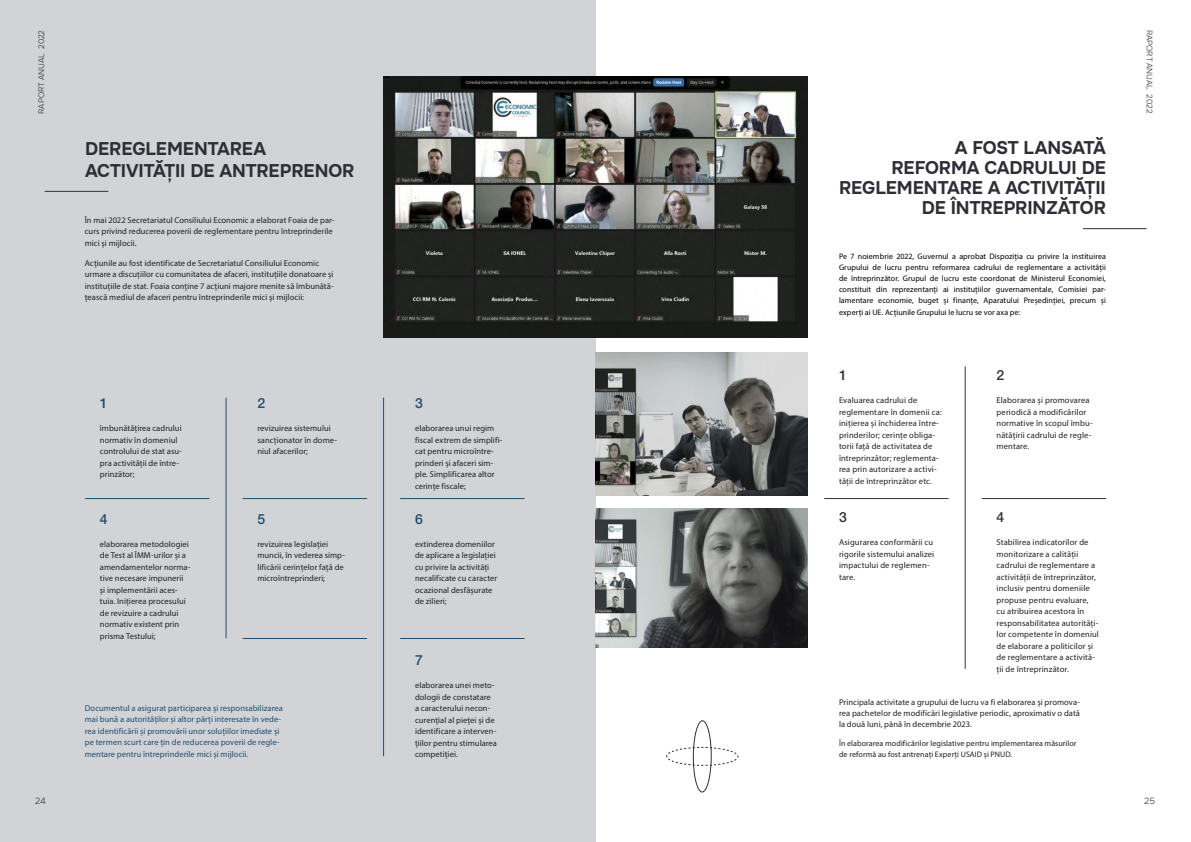
<style>
.page{position:relative;width:1191px;height:842px;background:#fff}
.page>*{position:absolute;margin:0;border:0;box-sizing:border-box;transform-origin:0 0}
.t1{font:700 18px/20px "Onest";letter-spacing:-.005em;color:#2e2e36}
.t2{font:500 14px "Helvetica Neue";color:#214e6f}
.t3{font:500 14px "Helvetica Neue";color:#30333b}
.t4{font:300 9px "Onest";color:#2f3139}
.t5{font:8.5px/11.5px "Myriad Pro";letter-spacing:.01em;color:#1f2124}
.t6{font:8.5px/11.5px "Myriad Pro";letter-spacing:.005em;color:#214e6f}
.t7{font:8px/11.1px "Myriad Pro";letter-spacing:.01em;color:#000;text-align:justify}
.t8{font:8px/11px "Myriad Pro";letter-spacing:.01em;color:#1f2124}
.t9{font:300 8px "Onest";color:#2f3139}
</style>
<div class="page">
<div style="left:0;top:0;width:595px;height:842px;background:#d1d3d6"></div>
<hr style="left:45px;top:191px;width:63px;height:1px;background:#2f3139">
<hr style="left:1083px;top:228px;width:63px;height:1px;background:#2f3139">
<hr style="left:383px;top:398px;width:1px;height:358px;background:#214e6f">
<hr style="left:965px;top:366px;width:1px;height:303px;background:#30333b">
<hr style="left:226px;top:398px;width:1px;height:240px;background:#214e6f">
<hr style="left:85px;top:498px;width:124px;height:1px;background:#214e6f">
<hr style="left:243px;top:498px;width:124px;height:1px;background:#214e6f">
<hr style="left:824px;top:498px;width:124px;height:1px;background:#30333b">
<hr style="left:243px;top:638px;width:124px;height:1px;background:#214e6f">
<hr style="left:400px;top:498px;width:124px;height:1px;background:#214e6f">
<hr style="left:981px;top:498px;width:125px;height:1px;background:#30333b">
<hr style="left:400px;top:638px;width:124px;height:1px;background:#214e6f">
<img style="left:383px;top:76px;width:424px;height:262px">
<img style="left:595px;top:352px;width:212px;height:144px">
<img style="left:595px;top:509px;width:212px;height:138px">
<svg style="left:666px;top:720px;width:72px;height:72px"></svg>
<p class="t9" style="left:37px;top:114px;width:85px;rotate:-90deg">RAPORT ANUAL 2022</p>
<p class="t1" style="left:839px;top:138px;width:268px;text-align:right">A FOST LANSATĂ<br>REFORMA CADRULUI DE<br>REGLEMENTARE A ACTIVITĂȚII<br>DE ÎNTREPRINZĂTOR</p>
<p class="t1" style="left:85px;top:138px;width:271px;line-height:22px">DEREGLEMENTAREA<br>ACTIVITĂȚII DE ANTREPRENOR</p>
<p class="t5" style="left:85px;top:214px;width:251px">În mai 2022 Secretariatul Consiliului Economic a elaborat Foaia de par&shy;curs privind reducerea poverii de reglementare pentru întreprinderile mici și mijlocii.</p>
<p class="t5" style="left:85px;top:257px;width:250px">Acțiunile au fost identificate de Secretariatul Consiliului Economic urmare a discuțiilor cu comunitatea de afaceri, instituțiile donatoare și instituțiile de stat. Foaia conține 7 acțiuni majore menite să îmbunătă&shy;țească mediul de afaceri pentru întreprinderile mici și mijlocii:</p>
<p class="t7" style="left:839px;top:251px;width:268px">Pe 7 noiembrie 2022, Guvernul a aprobat Dispoziția cu privire la instituirea Grupului de lucru pentru reformarea cadrului de reglementare a activității de întreprinzător. Grupul de lucru este coordonat de Ministerul Economiei, constituit din reprezentanți ai instituțiilor guvernamentale, Comisiei par&shy;lamentare economie, buget și finanțe, Aparatului Președinției, precum și experți ai UE. Acțiunile Grupului le lucru se vor axa pe:</p>
<p class="t3" style="left:996px;top:367px;width:9px">2</p>
<p class="t5" style="left:996px;top:394px;width:98px">Elaborarea și promovarea periodică a modificărilor normative în scopul îmbu&shy;nătățirii cadrului de regle&shy;mentare.</p>
<p class="t3" style="left:839px;top:367px;width:9px">1</p>
<p class="t5" style="left:839px;top:394px;width:104px">Evaluarea cadrului de reglementare în domenii ca: inițierea și închiderea între&shy;prinderilor; cerințe obliga&shy;torii față de activitatea de întreprinzător; reglementa&shy;rea prin autorizare a activi&shy;tății de întreprinzător etc.</p>
<p class="t2" style="left:257px;top:395px;width:9px">2</p>
<p class="t5" style="left:257px;top:423px;width:81px">revizuirea sistemului sancționator în dome&shy;niul afacerilor;</p>
<p class="t2" style="left:415px;top:395px;width:9px">3</p>
<p class="t5" style="left:415px;top:423px;width:89px">elaborarea unui regim fiscal extrem de simplifi&shy;cat pentru microîntre&shy;prinderi și afaceri sim&shy;ple. Simplificarea altor cerințe fiscale;</p>
<p class="t2" style="left:100px;top:395px;width:9px">1</p>
<p class="t5" style="left:100px;top:423px;width:83px">îmbunătățirea cadrului normativ în domeniul controlului de stat asu&shy;pra activității de între&shy;prinzător;</p>
<p class="t2" style="left:100px;top:510px;width:9px">4</p>
<p class="t5" style="left:100px;top:538px;width:92px">elaborarea metodologiei de Test al ÎMM-urilor și a amendamentelor norma&shy;tive necesare impunerii și implementării aces&shy;tuia. Inițierea procesului de revizuire a cadrului normativ existent prin prisma Testului;</p>
<p class="t3" style="left:839px;top:509px;width:9px">3</p>
<p class="t5" style="left:839px;top:536px;width:97px">Asigurarea conformării cu rigorile sistemului analizei impactului de reglemen&shy;tare.</p>
<p class="t3" style="left:996px;top:509px;width:9px">4</p>
<p class="t5" style="left:996px;top:536px;width:104px">Stabilirea indicatorilor de monitorizare a calității cadrului de reglementare a activității de întreprinzător, inclusiv pentru domeniile propuse pentru evaluare, cu atribuirea acestora în responsabilitatea autorități&shy;lor competente în domeniul de elaborare a politicilor și de reglementare a activită&shy;ții de întreprinzător.</p>
<p class="t2" style="left:415px;top:510px;width:9px">6</p>
<p class="t5" style="left:415px;top:538px;width:84px">extinderea domeniilor de aplicare a legislației cu privire la activități necalificate cu caracter ocazional desfășurate de zilieri;</p>
<p class="t2" style="left:257px;top:510px;width:9px">5</p>
<p class="t5" style="left:257px;top:538px;width:89px">revizuirea legislației muncii, în vederea simp&shy;lificării cerințelor față de microîntreprinderi;</p>
<p class="t2" style="left:415px;top:652px;width:9px">7</p>
<p class="t5" style="left:415px;top:679px;width:84px">elaborarea unei meto&shy;dologii de constatare a caracterului necon&shy;curențial al pieței și de identificare a interven&shy;țiilor pentru stimularea competiției.</p>
<p class="t6" style="left:85px;top:702px;width:199px">Documentul a asigurat participarea și responsabilizarea mai bună a autorităților și altor părți interesate în vede&shy;rea identificării și promovării unor soluțiilor imediate și pe termen scurt care țin de reducerea poverii de regle&shy;mentare pentru întreprinderile mici și mijlocii.</p>
<p class="t5" style="left:839px;top:696px;width:242px;line-height:11px;text-align:justify">Principala activitate a grupului de lucru va fi elaborarea și promova&shy;rea pachetelor de modificări legislative periodic, aproximativ o dată la două luni, până în decembrie 2023.</p>
<p class="t8" style="left:839px;top:738px;width:239px">În elaborarea modificărilor legislative pentru implementarea măsurilor de reformă au fost antrenați Experți USAID și PNUD.</p>
<p class="t9" style="left:1154px;top:30px;width:85px;rotate:90deg">RAPORT ANUAL 2022</p>
<p class="t4" style="left:35px;top:795px;width:12px">24</p>
<p class="t4" style="left:1144px;top:795px;width:12px">25</p>
</div>
